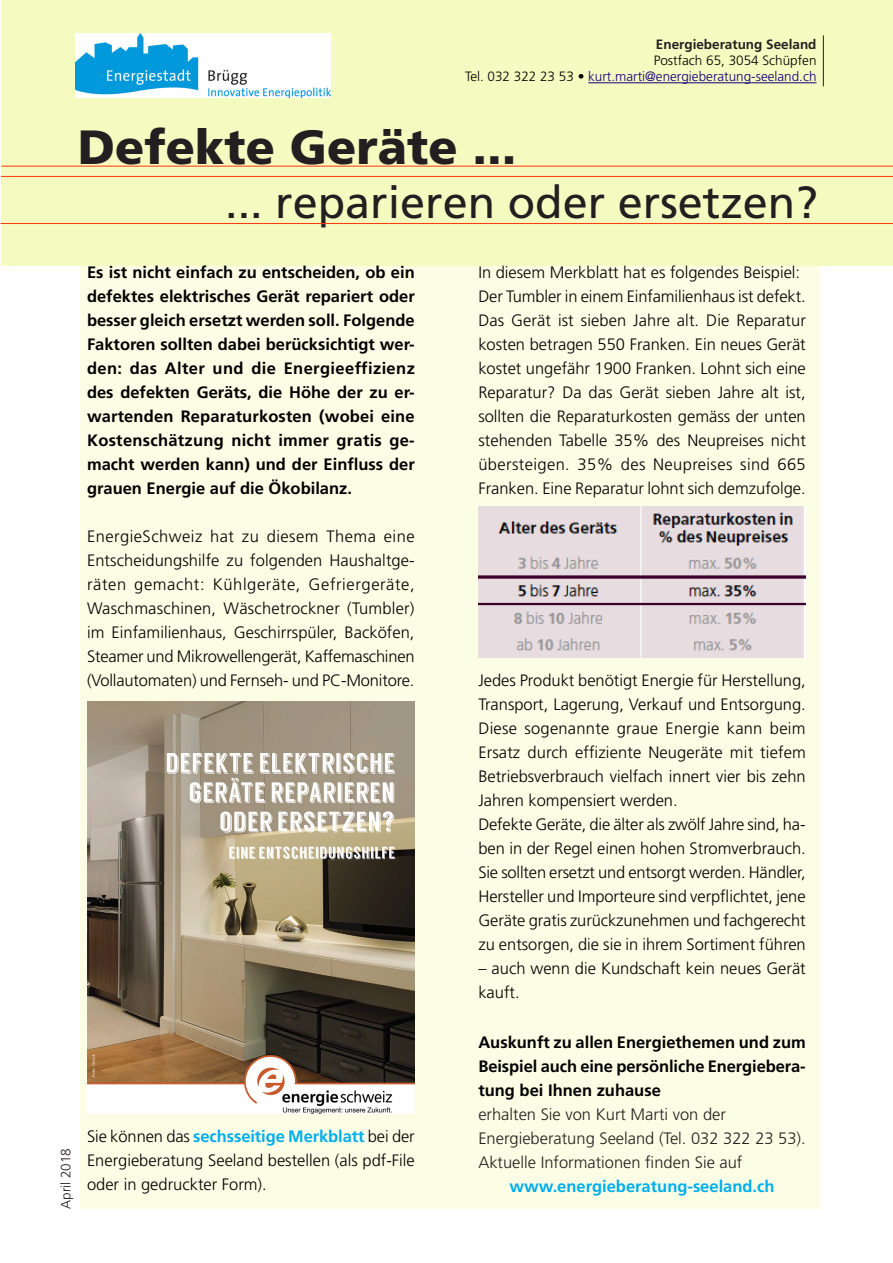
<style>
.page{position:relative;width:893px;height:1263px;background:#fff}
.page>*{position:absolute;margin:0;border:0;box-sizing:border-box;transform-origin:0 0}
.t1{font:900 48px "Frutiger";color:#231f20}
.t2{font:45px "Frutiger";color:#231f20}
.t3{font:300 16.5px/24px "Frutiger";color:#000;text-align:justify}
.t4{font:700 16.5px/24px "Frutiger";color:#000;text-align:justify}
.t5{font:300 16.5px "Frutiger";color:#231f20}
.t6{font:700 16.5px "Frutiger";color:#00aeef}
.t7{font:300 13.5px "Frutiger";color:#13017c}
.t8{font:300 13.5px "Frutiger";color:#000}
.t9{font:700 13.5px "Frutiger";color:#231f20}
.t10{font:300 13.5px "Frutiger";color:#231f20}
.s1{color:#000}
.s2{font-weight:700;color:#00aeef}
</style>
<div class="page">
<div style="left:80px;top:266px;width:740px;height:943px;background:#fbfde4"></div>
<div style="left:2px;top:0;width:891px;height:266px;background:#f5fbc0"></div>
<hr style="left:1px;top:176px;width:892px;height:1px;background:#fe360b">
<hr style="left:1px;top:223px;width:892px;height:1px;background:#fe360b">
<hr style="left:1px;top:166px;width:892px;height:1px;background:#fe360b">
<hr style="left:823px;top:35px;width:1px;height:51px;background:#231f20">
<hr style="left:588px;top:82px;width:228px;height:1px;background:#13017c">
<img style="left:87px;top:702px;width:328px;height:411px">
<img style="left:478px;top:506px;width:328px;height:151px">
<img style="left:75px;top:33px;width:255px;height:65px">
<p class="t9" style="left:656px;top:36px;width:162px">Energieberatung Seeland</p>
<p class="t8" style="left:654px;top:53px;width:164px">Postfach 65, 3054 Schüpfen</p>
<p class="t7" style="left:465px;top:69px;width:353px"><span class="s1">Tel. 032 322 23 53 •</span> kurt.marti@energieberatung-seeland.ch</p>
<p class="t1" style="left:78px;top:118px;width:440px">Defekte Geräte ...</p>
<p class="t2" style="left:225px;top:176px;width:594px">... reparieren oder ersetzen?</p>
<p class="t4" style="left:87px;top:260px;width:329px">Es ist nicht einfach zu entscheiden, ob ein defektes elektrisches Gerät repariert oder besser gleich ersetzt werden soll. Folgende Faktoren sollten dabei berücksichtigt wer&shy;den: das Alter und die Energieeffizienz des defekten Geräts, die Höhe der zu er&shy;wartenden Reparaturkosten (wobei eine Kostenschätzung nicht immer gratis ge&shy;macht werden kann) und der Einfluss der grauen Energie auf die Ökobilanz.</p>
<p class="t3" style="left:87px;top:524px;width:329px">EnergieSchweiz hat zu diesem Thema eine Entscheidungshilfe zu folgenden Haushaltge&shy;räten gemacht: Kühlgeräte, Gefriergeräte, Waschmaschinen, Wäschetrockner (Tumbler) im Einfamilienhaus, Geschirrspüler, Backöfen, Steamer und Mikrowellengerät, Kaffemaschinen (Vollautomaten) und Fernseh- und PC-Monitore.</p>
<p class="t10" style="left:58px;top:1209px;width:62px;rotate:-90deg">April 2018</p>
<p class="t3" style="left:87px;top:1124px;width:329px">Sie können das <span class="s2">sechsseitige Merkblatt</span> bei der Energieberatung Seeland bestellen (als pdf-File oder in gedruckter Form).</p>
<p class="t3" style="left:478px;top:261px;width:323px">In diesem Merkblatt hat es folgendes Beispiel:</p>
<p class="t3" style="left:478px;top:285px;width:329px">Der Tumbler in einem Einfamilienhaus ist defekt.<br>Das Gerät ist sieben Jahre alt. Die Reparatur kosten betragen 550 Franken. Ein neues Gerät kostet ungefähr 1900 Franken. Lohnt sich eine Reparatur? Da das Gerät sieben Jahre alt ist, sollten die Reparaturkosten gemäss der unten stehenden Tabelle 35% des Neupreises nicht übersteigen. 35% des Neupreises sind 665<br>Franken. Eine Reparatur lohnt sich demzufolge.</p>
<p class="t3" style="left:478px;top:669px;width:329px">Jedes Produkt benötigt Energie für Herstellung,</p>
<p class="t3" style="left:478px;top:693px;width:329px">Transport, Lagerung, Verkauf und Entsorgung.<br>Diese sogenannte graue Energie kann beim Ersatz durch effiziente Neugeräte mit tiefem Betriebsverbrauch vielfach innert vier bis zehn Jahren kompensiert werden.</p>
<p class="t3" style="left:478px;top:813px;width:329px">Defekte Geräte, die älter als zwölf Jahre sind, ha&shy;ben in der Regel einen hohen Stromverbrauch.<br>Sie sollten ersetzt und entsorgt werden. Händler, Hersteller und Importeure sind verpflichtet, jene Geräte gratis zurückzunehmen und fachgerecht zu entsorgen, die sie in ihrem Sortiment führen</p>
<p class="t3" style="left:478px;top:957px;width:329px">– auch wenn die Kundschaft kein neues Gerät kauft.</p>
<p class="t4" style="left:478px;top:1030px;width:329px">Auskunft zu allen Energiethemen und zum Beispiel auch eine persönliche Energiebera&shy;tung bei Ihnen zuhause</p>
<p class="t5" style="left:478px;top:1104px;width:249px">erhalten Sie von Kurt Marti von der</p>
<p class="t5" style="left:478px;top:1128px;width:329px">Energieberatung Seeland (Tel. 032 322 23 53).</p>
<p class="t5" style="left:478px;top:1152px;width:266px">Aktuelle Informationen finden Sie auf</p>
<p class="t6" style="left:510px;top:1176px;width:266px">www.energieberatung-seeland.ch</p>
</div>
